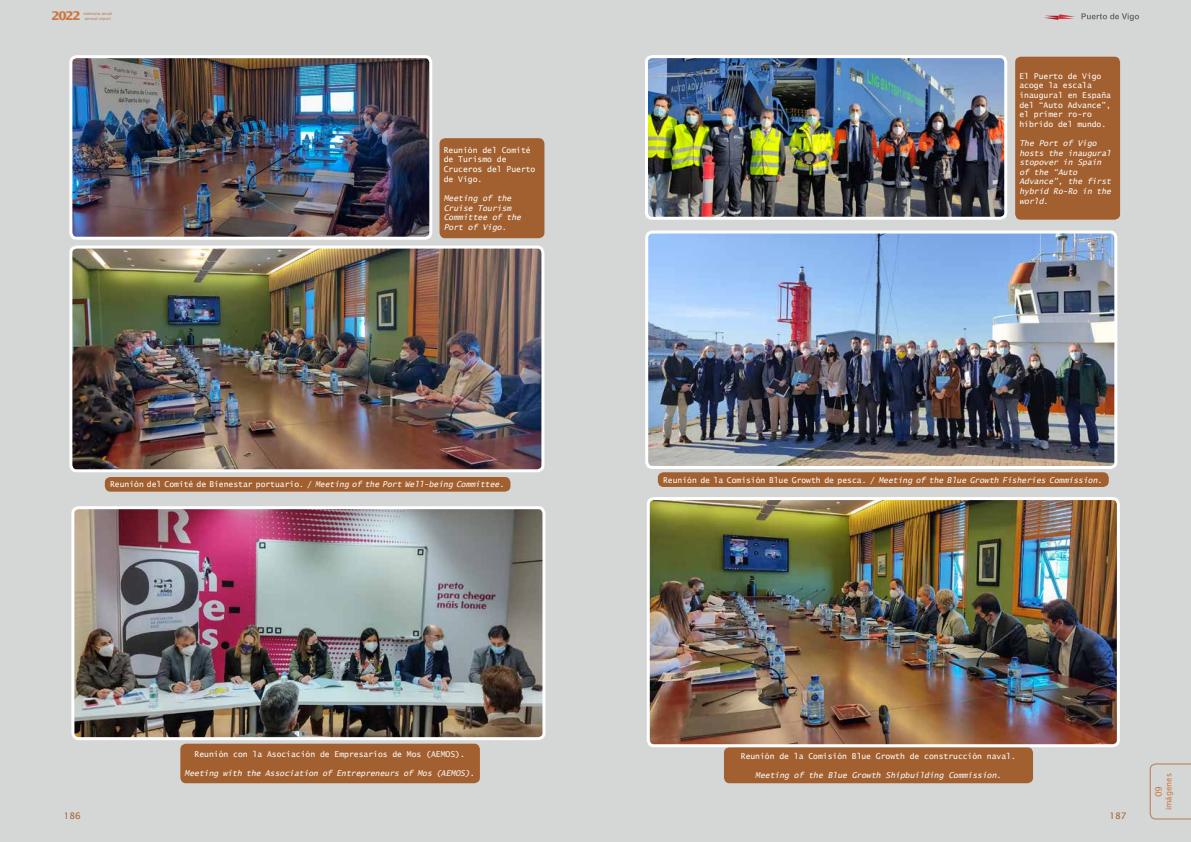
<style>
.page{position:relative;width:1191px;height:842px;background:#d5d6d6}
.page>*{position:absolute;margin:0;border:0;box-sizing:border-box;transform-origin:0 0}
.t1{font:700 12px "Lucida Sans";color:#cb763d}
.t2{font:9px "Lucida Sans";color:#a26030}
.t3{font:9px "Lucida Sans";color:#cb763d}
.t4{font:italic 8px/9.6px "Lucida Sans Typewriter";color:#fff}
.t5{font:8px/9.6px "Lucida Sans Typewriter";color:#fff}
.t6{font:8px "Lucida Sans";color:#cb763d}
.t7{font:4px/4.5px "Lucida Sans";color:#b47c52;text-align:center}
.s1{font-style:italic}
.s2{font-style:normal}
</style>
<div class="page">
<svg style="left:1149px;top:763px;width:42px;height:56px"></svg>
<svg style="left:1044px;top:14px;width:31px;height:6px"></svg>
<svg style="left:1081px;top:13px;width:58px;height:8px"></svg>
<div style="left:439px;top:138px;width:105px;height:100px;background:#a26030;border-radius:6px"></div>
<div style="left:1015px;top:57px;width:105px;height:163px;background:#a26030;border-radius:6px"></div>
<div style="left:180px;top:744px;width:300px;height:39px;background:#a26030;border-radius:6px"></div>
<div style="left:105px;top:477px;width:405px;height:15px;background:#a26030;border-radius:6px"></div>
<div style="left:658px;top:472px;width:450px;height:15px;background:#a26030;border-radius:6px"></div>
<div style="left:724px;top:747px;width:309px;height:36px;background:#a26030;border-radius:6px"></div>
<img style="left:73px;top:59px;width:355px;height:177px">
<div style="left:69px;top:55px;width:363px;height:185px;border:3px solid #fff;border-radius:6px"></div>
<img style="left:73px;top:247px;width:470px;height:224px">
<div style="left:69px;top:246px;width:475px;height:226px;border:3px solid #fff;border-radius:6px"></div>
<img style="left:75px;top:510px;width:466px;height:226px">
<div style="left:71px;top:506px;width:474px;height:234px;border:3px solid #fff;border-radius:6px"></div>
<img style="left:649px;top:59px;width:354px;height:157px">
<div style="left:645px;top:55px;width:362px;height:165px;border:3px solid #fff;border-radius:6px"></div>
<img style="left:649px;top:234px;width:464px;height:231px">
<div style="left:645px;top:230px;width:472px;height:239px;border:3px solid #fff;border-radius:6px"></div>
<img style="left:651px;top:501px;width:467px;height:245px">
<div style="left:647px;top:497px;width:472px;height:250px;border:3px solid #fff;border-radius:6px"></div>
<h1 class="t1" style="left:51px;top:9px;width:31px">2022</h1>
<p class="t7" style="left:83px;top:11px;width:30px">memoria anual annual report</p>
<p class="t5" style="left:444px;top:145px;width:93px">Reunión del Comité de Turismo de<br>Cruceros del Puerto de Vigo.</p>
<p class="t4" style="left:444px;top:193px;width:79px">Meeting of the<br>Cruise Tourism<br>Committee of the<br>Port of Vigo.</p>
<p class="t5" style="left:110px;top:480px;width:396px">Reunión del Comité de Bienestar portuario. / <span class="s1">Meeting of the Port Well-being Committee.</span></p>
<p class="t5" style="left:1019px;top:71px;width:93px">El Puerto de Vigo acoge la escala inaugural en España del “Auto Advance”, el primer ro-ro híbrido del mundo.</p>
<p class="t4" style="left:1019px;top:138px;width:93px">The Port of Vigo hosts the inaugural stopover in Spain of the “Auto<br>Advance”, the first hybrid Ro-Ro in the world.</p>
<p class="t4" style="left:663px;top:475px;width:441px"><span class="s2">Reunión de la Comisión Blue Growth de pesca. /</span> Meeting of the Blue Growth Fisheries Commission.</p>
<p class="t5" style="left:195px;top:749px;width:272px">Reunión con la Asociación de Empresarios de Mos (AEMOS).</p>
<p class="t4" style="left:185px;top:768px;width:292px">Meeting with the Association of Entrepreneurs of Mos (AEMOS).</p>
<p class="t5" style="left:741px;top:751px;width:276px">Reunión de la Comisión Blue Growth de construcción naval.</p>
<p class="t4" style="left:755px;top:770px;width:248px">Meeting of the Blue Growth Shipbuilding Commission.</p>
<p class="t2" style="left:64px;top:811px;width:19px">186</p>
<p class="t2" style="left:1109px;top:811px;width:19px">187</p>
<p class="t6" style="left:1164px;top:810px;width:39px;rotate:-90deg">imágenes</p>
<p class="t3" style="left:1153px;top:797px;width:13px;rotate:-90deg">09</p>
</div>
